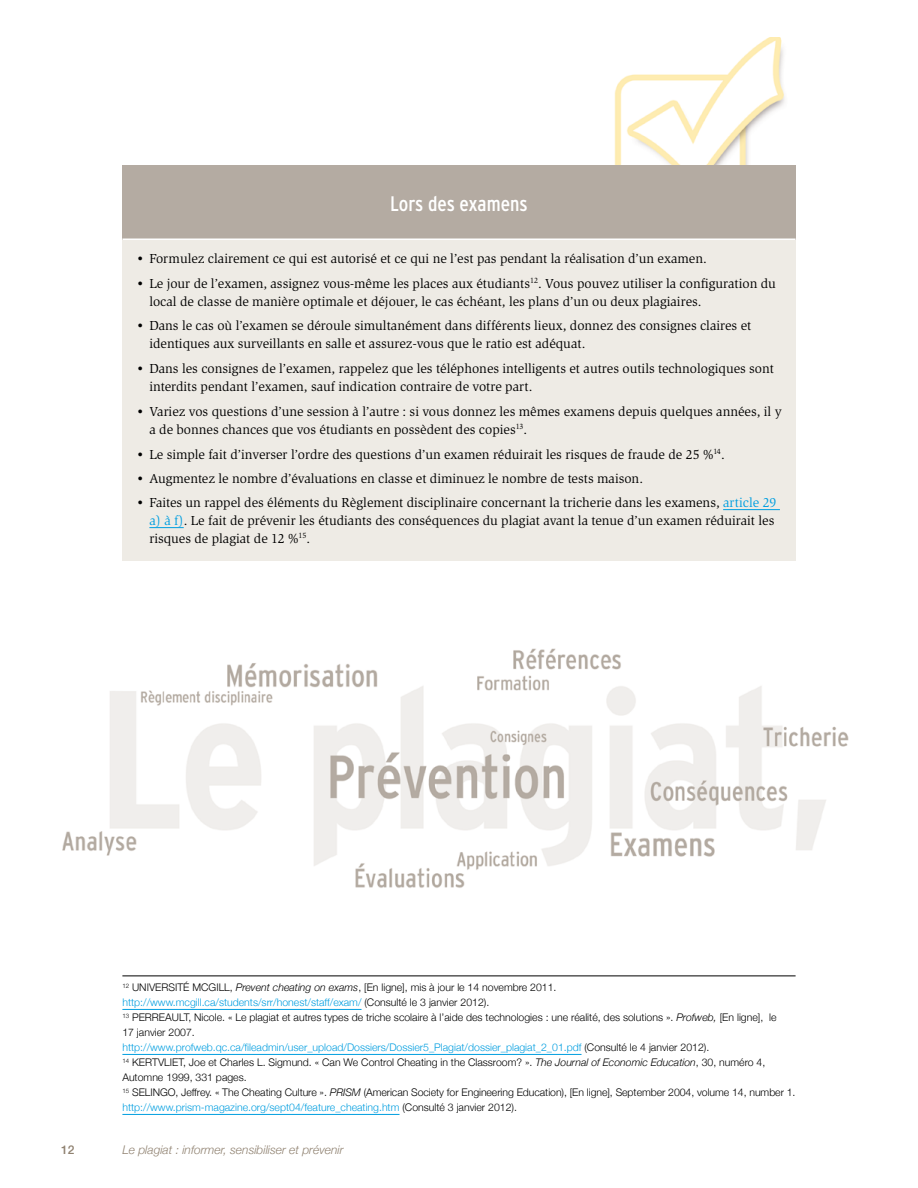
<style>
.page{position:relative;width:918px;height:1188px;background:#fff}
.page>*{position:absolute;margin:0;border:0;box-sizing:border-box;transform-origin:0 0}
.t1{font:condensed 21px "Interstate";color:#fff}
.t2{font:13.5px/18px "Slimbach ITC";color:#000}
.t3{font:italic 300 12px "Helvetica Neue";color:#908271}
.t4{font:500 12px "Helvetica Neue";color:#908271}
.t5{font:300 10.5px/15px "Helvetica Neue";color:#000}
.s1{color:#009ee0}
.s2{font-style:italic}
</style>
<div class="page">
<img style="left:614px;top:37px;width:171px;height:128px">
<img style="left:62px;top:648px;width:787px;height:240px">
<hr style="left:122px;top:1009px;width:240px;height:1px;background:#009ee0">
<hr style="left:122px;top:1054px;width:460px;height:1px;background:#009ee0">
<hr style="left:122px;top:1114px;width:278px;height:1px;background:#009ee0">
<hr style="left:122px;top:976px;width:674px;height:1px;background:#000">
<div style="left:122px;top:165px;width:674px;height:396px;background:#eeebe5"></div>
<div style="left:122px;top:165px;width:674px;height:74px;background:#b4aba2"></div>
<hr style="left:122px;top:238px;width:674px;height:2px;background:#fff">
<hr style="left:723px;top:509px;width:57px;height:1px;background:#009ee0">
<hr style="left:149px;top:527px;width:35px;height:1px;background:#009ee0">
<h1 class="t1" style="left:390px;top:191px;width:139px">Lors des examens</h1>
<p class="t2" style="left:136px;top:250px;width:572px">• Formulez clairement ce qui est autorisé et ce qui ne l’est pas pendant la réalisation d’un examen.</p>
<p class="t2" style="left:149px;top:274px;width:628px;text-indent:-13px">• Le jour de l’examen, assignez vous-même les places aux étudiants<sup>12</sup>. Vous pouvez utiliser la configuration du local de classe de manière optimale et déjouer, le cas échéant, les plans d’un ou deux plagiaires.</p>
<p class="t2" style="left:149px;top:317px;width:604px;text-indent:-14px">• Dans le cas où l’examen se déroule simultanément dans différents lieux, donnez des consignes claires et identiques aux surveillants en salle et assurez-vous que le ratio est adéquat.</p>
<p class="t2" style="left:149px;top:360px;width:626px;text-indent:-14px">• Dans les consignes de l’examen, rappelez que les téléphones intelligents et autres outils technologiques sont interdits pendant l’examen, sauf indication contraire de votre part.</p>
<p class="t2" style="left:149px;top:403px;width:634px;text-indent:-14px">• Variez vos questions d’une session à l’autre : si vous donnez les mêmes examens depuis quelques années, il y a de bonnes chances que vos étudiants en possèdent des copies<sup>13</sup>.</p>
<p class="t2" style="left:136px;top:445px;width:590px">• Le simple fait d’inverser l’ordre des questions d’un examen réduirait les risques de fraude de 25 %<sup>14</sup>.</p>
<p class="t2" style="left:136px;top:470px;width:509px">• Augmentez le nombre d’évaluations en classe et diminuez le nombre de tests maison.</p>
<p class="t2" style="left:149px;top:493px;width:629px;text-indent:-14px">• Faites un rappel des éléments du Règlement disciplinaire concernant la tricherie dans les examens, <span class="s1">article 29 a) à f)</span>. Le fait de prévenir les étudiants des conséquences du plagiat avant la tenue d’un examen réduirait les risques de plagiat de 12 %<sup>15</sup>.</p>
<p class="t5" style="left:122px;top:980px;width:24px"><sup>12</sup> Université</p>
<p class="t5" style="left:122px;top:980px;width:675px;text-indent:70px">McGill, <span class="s2">Prevent cheating on exams</span>, [En ligne], mis à jour le 14 novembre 2011. <span class="s1">http://www.mcgill.ca/students/srr/honest/staff/exam/</span> (Consulté le 3 janvier 2012).<br><sup>13</sup> PERREAULT, Nicole. « Le plagiat et autres types de triche scolaire à l’aide des technologies : une réalité, des solutions ». <span class="s2">Profweb,</span> [En ligne], le<br>17 janvier 2007.<br><span class="s1">http://www.profweb.qc.ca/fileadmin/user_upload/Dossiers/Dossier5_Plagiat/dossier_plagiat_2_01.pdf</span> (Consulté le 4 janvier 2012).<br><sup>14</sup> KERTVLIET, Joe et Charles L. Sigmund. « Can We Control Cheating in the Classroom? ». <span class="s2">The Journal of Economic Education</span>, 30, numéro 4, Automne 1999, 331 pages.<br><sup>15</sup> SELINGO, Jeffrey. « The Cheating Culture ». <span class="s2">PRISM</span> (American Society for Engineering Education), [En ligne], September 2004, volume 14, number 1. <span class="s1">http://www.prism-magazine.org/sept04/feature_cheating.htm</span> (Consulté 3 janvier 2012).</p>
<p class="t4" style="left:61px;top:1143px;width:15px">12</p>
<p class="t3" style="left:122px;top:1143px;width:223px">Le plagiat : informer, sensibiliser et prévenir</p>
</div>
